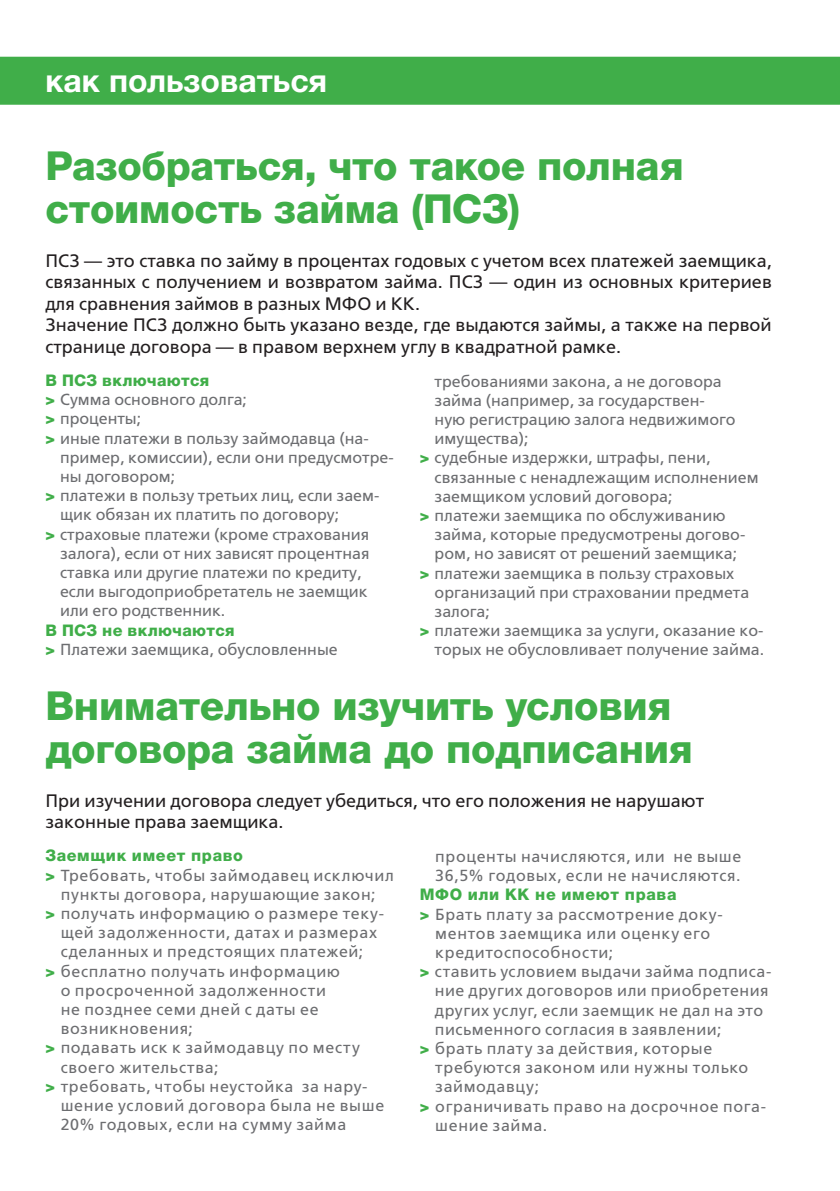
<style>
.page{position:relative;width:840px;height:1191px;background:#fff}
.page>*{position:absolute;margin:0;border:0;box-sizing:border-box;transform-origin:0 0}
.ZAG{font:800 40px/43.2px "Helvetica Neue LTW1 G";letter-spacing:-.005em;color:#40ae49}
.t1{font:700 32px "Helvetica Neue LTW1 G";color:#fff}
.BODY{font:18px/21.6px "Free Set C";color:#231f20;text-align:justify}
.SHADED_EIGHT{font:16px/19.2px "Free Set C";color:#6c6d70}
.SHADED_EIGHT-2{font:16px/19.2px "Free Set C";letter-spacing:.04em;color:#6c6d70}
.SHADED_EIGHT-3{font:16px/19.2px "Free Set C";letter-spacing:.03em;color:#6c6d70}
.SHADED_EIGHT-4{font:800 16px "Helvetica Neue LTW1 G";letter-spacing:.04em;color:#40ae49}
.SHADED_EIGHT-5{font:800 16px "Helvetica Neue LTW1 G";letter-spacing:.02em;color:#40ae49}
.s1{font-family:"Helvetica Neue LTW1 G";font-weight:800;color:#40ae49}
</style>
<div class="page">
<div style="left:0;top:57px;width:839px;height:48px;background:#40ae49"></div>
<p class="t1" style="left:45px;top:61px;width:283px">как пользоваться</p>
<p class="ZAG" style="left:45px;top:144px;width:639px">Разобраться, что такое полная стоимость займа (ПСЗ)</p>
<p class="BODY" style="left:45px;top:250px;width:727px">ПСЗ — это ставка по займу в процентах годовых с учетом всех платежей заемщика, связанных с получением и возвратом займа. ПСЗ — один из основных критериев для сравнения займов в разных МФО и КК.</p>
<p class="BODY" style="left:45px;top:314px;width:727px">Значение ПСЗ должно быть указано везде, где выдаются займы, а также на первой странице договора — в правом верхнем углу в квадратной рамке.</p>
<p class="SHADED_EIGHT-5" style="left:45px;top:371px;width:165px">В ПСЗ включаются</p>
<p class="SHADED_EIGHT" style="left:45px;top:390px;width:203px"><span class="s1">&gt;</span> Сумма основного долга;</p>
<p class="SHADED_EIGHT" style="left:45px;top:409px;width:97px"><span class="s1">&gt;</span> проценты;</p>
<p class="SHADED_EIGHT" style="left:60px;top:428px;width:335px;text-indent:-15px"><span class="s1">&gt;</span> иные платежи в пользу займодавца (на&shy;пример, комиссии), если они предусмотре&shy;ны договором;</p>
<p class="SHADED_EIGHT" style="left:60px;top:486px;width:320px;text-indent:-15px"><span class="s1">&gt;</span> платежи в пользу третьих лиц, если заем&shy;щик обязан их платить по договору;</p>
<p class="SHADED_EIGHT" style="left:60px;top:524px;width:311px;text-indent:-15px"><span class="s1">&gt;</span> страховые платежи (кроме страхования залога), если от них зависят процентная ставка или другие платежи по кредиту, если выгодоприобретатель не заемщик или его родственник.</p>
<p class="SHADED_EIGHT-5" style="left:45px;top:620px;width:191px">В ПСЗ не включаются</p>
<p class="SHADED_EIGHT" style="left:45px;top:640px;width:294px"><span class="s1">&gt;</span> Платежи заемщика, обусловленные</p>
<p class="SHADED_EIGHT" style="left:434px;top:371px;width:302px">требованиями закона, а не договора займа (например, за государствен&shy;ную регистрацию залога недвижимого имущества);</p>
<p class="SHADED_EIGHT" style="left:434px;top:448px;width:325px;text-indent:-15px"><span class="s1">&gt;</span> судебные издержки, штрафы, пени, связанные с ненадлежащим исполнением заемщиком условий договора;</p>
<p class="SHADED_EIGHT" style="left:434px;top:506px;width:312px;text-indent:-15px"><span class="s1">&gt;</span> платежи заемщика по обслуживанию займа, которые предусмотрены догово&shy;ром, но зависят от решений заемщика;</p>
<p class="SHADED_EIGHT" style="left:434px;top:563px;width:316px;text-indent:-15px"><span class="s1">&gt;</span> платежи заемщика в пользу страховых организаций при страховании предмета залога;</p>
<p class="SHADED_EIGHT" style="left:420px;top:621px;width:345px;text-align:right"><span class="s1">&gt;</span> платежи заемщика за услуги, оказание ко&shy;торых не обусловливает получение займа.</p>
<p class="ZAG" style="left:45px;top:684px;width:648px">Внимательно изучить условия договора займа до подписания</p>
<p class="BODY" style="left:45px;top:790px;width:660px">При изучении договора следует убедиться, что его положения не нарушают</p>
<p class="BODY" style="left:45px;top:811px;width:239px">законные права заемщика.</p>
<p class="SHADED_EIGHT-4" style="left:45px;top:846px;width:199px">Заемщик имеет право</p>
<p class="SHADED_EIGHT-2" style="left:45px;top:865px;width:350px;text-align:center"><span class="s1">&gt;</span> Требовать, чтобы займодавец исключил пункты договора, нарушающие закон;</p>
<p class="SHADED_EIGHT-2" style="left:45px;top:904px;width:340px;text-align:center"><span class="s1">&gt;</span> получать информацию о размере теку&shy;щей задолженности, датах и размерах сделанных и предстоящих платежей;</p>
<p class="SHADED_EIGHT-2" style="left:61px;top:961px;width:281px;text-indent:-15px"><span class="s1">&gt;</span> бесплатно получать информацию о просроченной задолженности не позднее семи дней с даты ее возникновения;</p>
<p class="SHADED_EIGHT-2" style="left:61px;top:1038px;width:300px;text-indent:-15px"><span class="s1">&gt;</span> подавать иск к займодавцу по месту своего жительства;</p>
<p class="SHADED_EIGHT-2" style="left:61px;top:1076px;width:325px;text-indent:-15px"><span class="s1">&gt;</span> требовать, чтобы неустойка за нару&shy;шение условий договора была не выше<br>20% годовых, если на сумму займа</p>
<p class="SHADED_EIGHT-2" style="left:435px;top:847px;width:307px">проценты начисляются, или не выше<br>36,5% годовых, если не начисляются.</p>
<p class="SHADED_EIGHT-4" style="left:420px;top:885px;width:258px">МФО или КК не имеют права</p>
<p class="SHADED_EIGHT-2" style="left:435px;top:904px;width:289px;text-indent:-15px"><span class="s1">&gt;</span> Брать плату за рассмотрение доку&shy;ментов заемщика или оценку его кредитоспособности;</p>
<p class="SHADED_EIGHT-3" style="left:434px;top:962px;width:338px;text-indent:-15px"><span class="s1">&gt;</span> ставить условием выдачи займа подписа&shy;ние других договоров или приобретения других услуг, если заемщик не дал на это письменного согласия в заявлении;</p>
<p class="SHADED_EIGHT-2" style="left:435px;top:1039px;width:314px;text-indent:-15px"><span class="s1">&gt;</span> брать плату за действия, которые требуются законом или нужны только займодавцу;</p>
<p class="SHADED_EIGHT-2" style="left:435px;top:1096px;width:332px;text-indent:-15px"><span class="s1">&gt;</span> ограничивать право на досрочное пога&shy;шение займа.</p>
</div>
